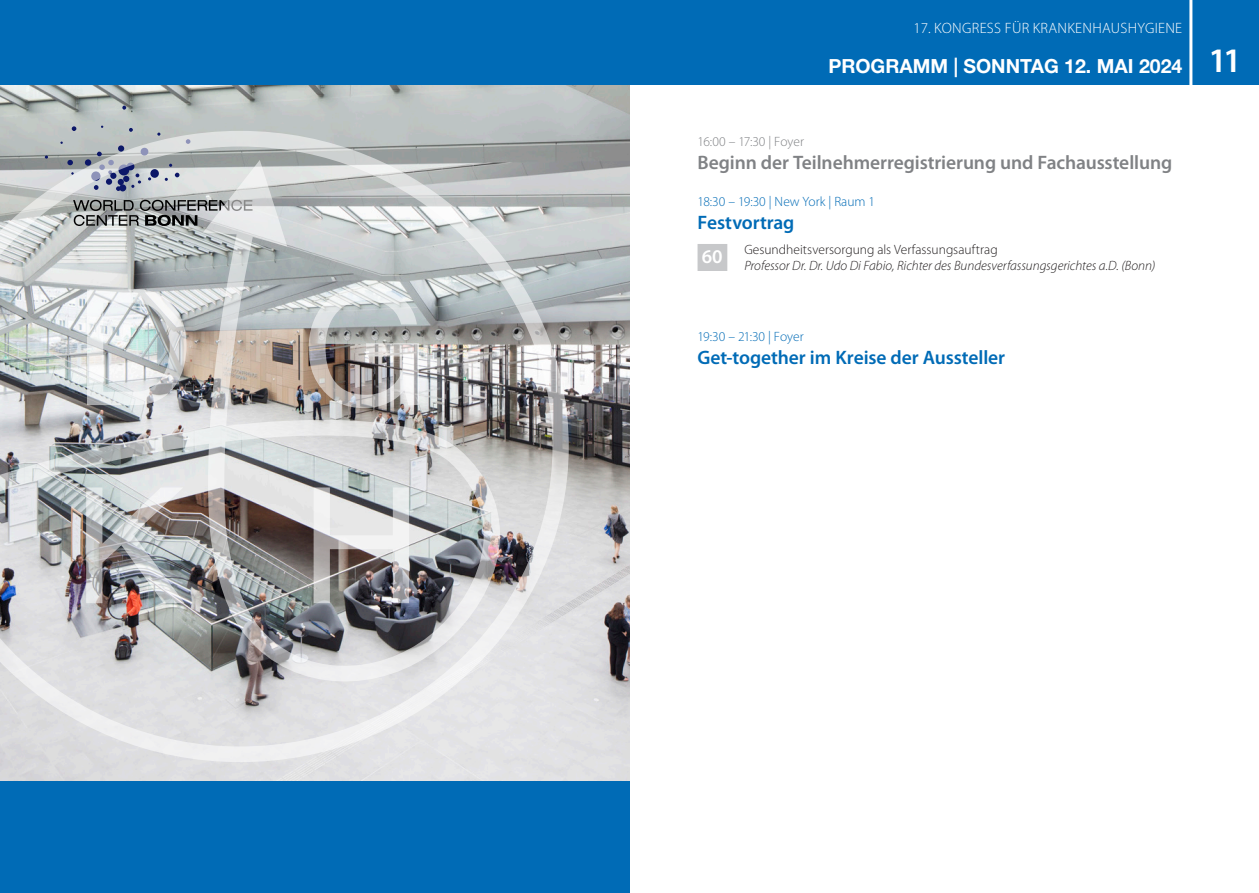
<style>
.page{position:relative;width:1259px;height:893px;background:#fff}
.page>*{position:absolute;margin:0;border:0;box-sizing:border-box;transform-origin:0 0}
.t1{font:600 34.5px "Myriad Pro";color:#fff}
.Pause{font:600 19.5px "Myriad Pro";letter-spacing:-.005em;color:#808285}
.Programm_Thema{font:600 19.5px "Myriad Pro";letter-spacing:-.005em;color:#006bb6}
.t2{font:700 19.5px "Helvetica Neue LT Std";color:#fff}
.Vortrag{font:600 19.5px "Myriad Pro";color:#fff}
.t3{font:300 15px "Myriad Pro";letter-spacing:.02em;color:#fff}
.Referent{font:italic 300 13.5px "Myriad Pro";color:#231f20}
.Programm_Uhr{font:300 13.5px "Myriad Pro";letter-spacing:-.005em;color:#006bb6}
.Vortrag-2{font:300 13.5px "Myriad Pro";color:#231f20}
.Pause-wann-wo{font:300 13.5px "Myriad Pro";letter-spacing:-.005em;color:#808285}
</style>
<div class="page">
<div style="left:629px;top:0;width:630px;height:85px;background:#006bb6"></div>
<div style="left:697px;top:244px;width:30px;height:27px;background:#c7c8ca"></div>
<div style="left:0;top:0;width:629px;height:893px;background:#006bb6"></div>
<img style="left:0;top:85px;width:629px;height:695px">
<svg style="left:129px;top:128px;width:4px;height:3px"></svg>
<svg style="left:122px;top:106px;width:4px;height:4px"></svg>
<svg style="left:72px;top:126px;width:4px;height:5px"></svg>
<svg style="left:0;top:131px;width:569px;height:631px;background:#cccdce"></svg>
<img style="left:0;top:160px;width:501px;height:523px">
<svg style="left:87px;top:289px;width:99px;height:116px;background:#d3d7d8"></svg>
<img style="left:86px;top:487px;width:99px;height:116px">
<svg style="left:309px;top:286px;width:110px;height:122px;background:#b2b1af"></svg>
<img style="left:314px;top:487px;width:95px;height:116px">
<hr style="left:1189px;top:0;width:3px;height:106px;background:#fff">
<p class="t3" style="left:913px;top:18px;width:270px">17. KONGRESS FÜR KRANKENHAUSHYGIENE</p>
<h2 class="t2" style="left:828px;top:54px;width:355px">PROGRAMM | SONNTAG 12. MAI 2024</h2>
<p class="Pause-wann-wo" style="left:697px;top:134px;width:108px">16:00 – 17:30 | Foyer</p>
<p class="Pause" style="left:697px;top:150px;width:476px">Beginn der Teilnehmerregistrierung und Fachausstellung</p>
<p class="Programm_Uhr" style="left:697px;top:194px;width:179px">18:30 – 19:30 | New York | Raum 1</p>
<p class="Programm_Thema" style="left:697px;top:210px;width:98px">Festvortrag</p>
<p class="Vortrag" style="left:702px;top:244px;width:22px">60</p>
<p class="Vortrag-2" style="left:744px;top:241px;width:255px">Gesundheitsversorgung als Verfassungsauftrag</p>
<p class="Referent" style="left:744px;top:258px;width:412px">Professor Dr. Dr. Udo Di Fabio, Richter des Bundesverfassungsgerichtes a.D. (Bonn)</p>
<p class="Programm_Uhr" style="left:697px;top:329px;width:108px">19:30 – 21:30 | Foyer</p>
<p class="Programm_Thema" style="left:697px;top:345px;width:309px">Get-together im Kreise der Aussteller</p>
<h1 class="t1" style="left:1208px;top:39px;width:35px">11</h1>
</div>
